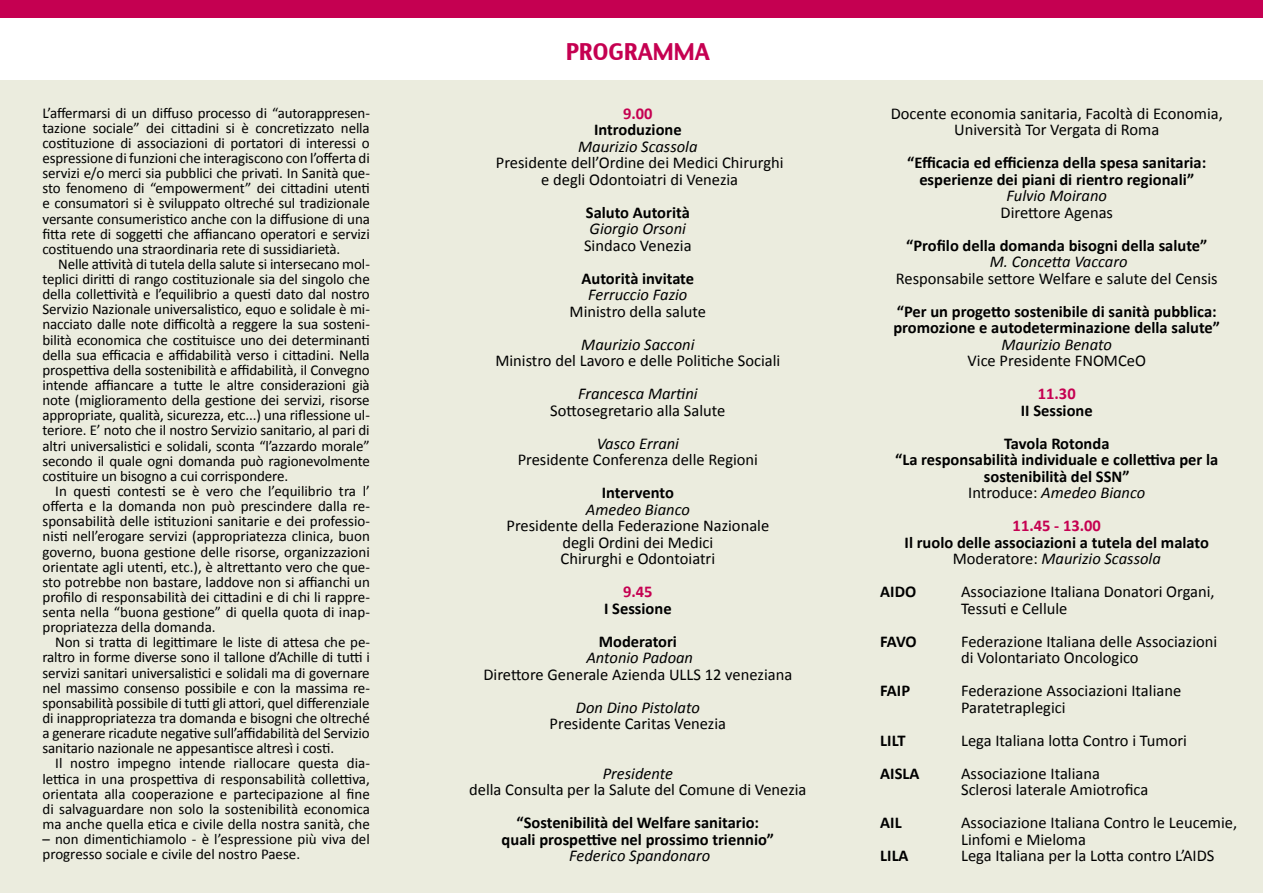
<style>
.page{position:relative;width:1263px;height:893px;background:#fff}
.page>*{position:absolute;margin:0;border:0;box-sizing:border-box;transform-origin:0 0}
.t1{font:22.5px "Charcoal CY";color:#c50051}
.t2{font:16.5px/16.5px "Calibri";color:#000}
.t3{font:700 16.5px/16.5px "Calibri";color:#000;text-align:center}
.t4{font:italic 16.5px "Calibri";color:#000}
.t5{font:700 16.5px "Calibri";color:#c50051}
.t6{font:15px/15.1px "Calibri";letter-spacing:-.01em;color:#000;text-align:justify}
.s1{font-weight:400}
.s2{font-weight:400;font-style:italic}
</style>
<div class="page">
<div style="left:0;top:81px;width:1263px;height:812px;background:#ebecde"></div>
<div style="left:0;top:0;width:1263px;height:17px;background:#c50051"></div>
<p class="t6" style="left:43px;top:104px;width:329px">L’affermarsi di un diffuso processo di “autorappresen&shy;tazione sociale” dei cittadini si è concretizzato nella costituzione di associazioni di portatori di interessi o espressione di funzioni che interagiscono con l’offerta di servizi e/o merci sia pubblici che privati. In Sanità que&shy;sto fenomeno di “empowerment” dei cittadini utenti e consumatori si è sviluppato oltreché sul tradizionale versante consumeristico anche con la diffusione di una fitta rete di soggetti che affiancano operatori e servizi costituendo una straordinaria rete di sussidiarietà.</p>
<p class="t6" style="left:43px;top:256px;width:329px;text-indent:16px">Nelle attività di tutela della salute si intersecano mol&shy;teplici diritti di rango costituzionale sia del singolo che della collettività e l’equilibrio a questi dato dal nostro Servizio Nazionale universalistico, equo e solidale è mi&shy;nacciato dalle note difficoltà a reggere la sua sosteni&shy;bilità economica che costituisce uno dei determinanti della sua efficacia e affidabilità verso i cittadini. Nella prospettiva della sostenibilità e affidabilità, il Convegno intende affiancare a tutte le altre considerazioni già note (miglioramento della gestione dei servizi, risorse appropriate, qualità, sicurezza, etc...) una riflessione ul&shy;teriore. E’ noto che il nostro Servizio sanitario, al pari di altri universalistici e solidali, sconta “l’azzardo morale” secondo il quale ogni domanda può ragionevolmente costituire un bisogno a cui corrispondere.</p>
<p class="t6" style="left:43px;top:483px;width:329px;text-indent:13px">In questi contesti se è vero che l’equilibrio tra l’ offerta e la domanda non può prescindere dalla re&shy;sponsabilità delle istituzioni sanitarie e dei professio&shy;nisti nell’erogare servizi (appropriatezza clinica, buon governo, buona gestione delle risorse, organizzazioni orientate agli utenti, etc.), è altrettanto vero che que&shy;sto potrebbe non bastare, laddove non si affianchi un profilo di responsabilità dei cittadini e di chi li rappre&shy;senta nella “buona gestione” di quella quota di inap&shy;propriatezza della domanda.</p>
<p class="t6" style="left:42px;top:634px;width:329px;text-indent:13px">Non si tratta di legittimare le liste di attesa che pe&shy;raltro in forme diverse sono il tallone d’Achille di tutti i servizi sanitari universalistici e solidali ma di governare nel massimo consenso possibile e con la massima re&shy;sponsabilità possibile di tutti gli attori, quel differenziale di inappropriatezza tra domanda e bisogni che oltreché a generare ricadute negative sull’affidabilità del Servizio sanitario nazionale ne appesantisce altresì i costi.</p>
<p class="t6" style="left:42px;top:755px;width:329px;text-indent:13px">Il nostro impegno intende riallocare questa dia&shy;lettica in una prospettiva di responsabilità collettiva, orientata alla cooperazione e partecipazione al fine di salvaguardare non solo la sostenibilità economica ma anche quella etica e civile della nostra sanità, che</p>
<p class="t6" style="left:42px;top:831px;width:329px">– non dimentichiamolo - è l’espressione più viva del progresso sociale e civile del nostro Paese.</p>
<h1 class="t1" style="left:566px;top:38px;width:146px">PROGRAMMA</h1>
<p class="t5" style="left:623px;top:103px;width:31px">9.00</p>
<p class="t3" style="left:594px;top:121px;width:89px">Introduzione</p>
<p class="t4" style="left:578px;top:136px;width:121px">Maurizio Scassola</p>
<p class="t2" style="left:496px;top:154px;width:289px;text-align:center">Presidente dell’Ordine dei Medici Chirurghi e degli Odontoiatri di Venezia</p>
<p class="t3" style="left:586px;top:203px;width:105px">Saluto Autorità</p>
<p class="t4" style="left:590px;top:218px;width:98px">Giorgio Orsoni</p>
<p class="t2" style="left:584px;top:236px;width:109px">Sindaco Venezia</p>
<p class="t3" style="left:582px;top:269px;width:114px">Autorità invitate</p>
<p class="t4" style="left:588px;top:284px;width:101px">Ferruccio Fazio</p>
<p class="t2" style="left:570px;top:302px;width:138px">Ministro della salute</p>
<p class="t4" style="left:581px;top:334px;width:115px">Maurizio Sacconi</p>
<p class="t2" style="left:495px;top:352px;width:286px">Ministro del Lavoro e delle Politiche Sociali</p>
<p class="t4" style="left:578px;top:383px;width:121px">Francesca Martini</p>
<p class="t2" style="left:550px;top:401px;width:177px">Sottosegretario alla Salute</p>
<p class="t4" style="left:597px;top:433px;width:84px">Vasco Errani</p>
<p class="t2" style="left:518px;top:451px;width:242px">Presidente Conferenza delle Regioni</p>
<p class="t3" style="left:602px;top:484px;width:74px">Intervento</p>
<p class="t4" style="left:586px;top:499px;width:105px">Amedeo Bianco</p>
<p class="t2" style="left:506px;top:517px;width:264px;text-align:center">Presidente della Federazione Nazionale degli Ordini dei Medici<br>Chirurghi e Odontoiatri</p>
<p class="t5" style="left:623px;top:581px;width:31px">9.45</p>
<p class="t3" style="left:599px;top:591px;width:80px;line-height:33px">I Sessione<br>Moderatori</p>
<p class="t4" style="left:586px;top:647px;width:108px">Antonio Padoan</p>
<p class="t2" style="left:483px;top:665px;width:310px">Direttore Generale Azienda ULLS 12 veneziana</p>
<p class="t4" style="left:576px;top:697px;width:125px">Don Dino Pistolato</p>
<p class="t2" style="left:550px;top:715px;width:178px">Presidente Caritas Venezia</p>
<p class="t4" style="left:603px;top:763px;width:72px">Presidente</p>
<p class="t2" style="left:469px;top:781px;width:339px">della Consulta per la Salute del Comune di Venezia</p>
<p class="t3" style="left:502px;top:814px;width:274px">“Sostenibilità del Welfare sanitario: quali prospettive nel prossimo triennio”</p>
<p class="t4" style="left:569px;top:845px;width:142px">Federico Spandonaro</p>
<p class="t2" style="left:891px;top:104px;width:334px;text-align:center">Docente economia sanitaria, Facoltà di Economia,<br>Università Tor Vergata di Roma</p>
<p class="t3" style="left:907px;top:154px;width:300px">“Efficacia ed efficienza della spesa sanitaria: esperienze dei piani di rientro regionali”</p>
<p class="t4" style="left:1006px;top:185px;width:102px">Fulvio Moirano</p>
<p class="t2" style="left:1000px;top:203px;width:114px">Direttore Agenas</p>
<p class="t3" style="left:906px;top:236px;width:302px">“Profilo della domanda bisogni della salute”</p>
<p class="t4" style="left:990px;top:251px;width:139px">M. Concetta Vaccaro</p>
<p class="t2" style="left:896px;top:269px;width:323px">Responsabile settore Welfare e salute del Censis</p>
<p class="t3" style="left:893px;top:302px;width:328px;text-align:left">“Per un progetto sostenibile di sanità pubblica: promozione e autodeterminazione della salute”</p>
<p class="t4" style="left:1001px;top:334px;width:112px">Maurizio Benato</p>
<p class="t2" style="left:967px;top:352px;width:180px">Vice Presidente FNOMCeO</p>
<p class="t5" style="left:1038px;top:383px;width:39px">11.30</p>
<p class="t3" style="left:1004px;top:393px;width:107px;line-height:33px">II Sessione<br>Tavola Rotonda</p>
<p class="t3" style="left:895px;top:451px;width:325px">“La responsabilità individuale e collettiva per la sostenibilità del SSN”<br><span class="s1">Introduce:</span> <span class="s2">Amedeo Bianco</span></p>
<p class="t5" style="left:1013px;top:515px;width:90px">11.45 - 13.00</p>
<p class="t3" style="left:904px;top:533px;width:306px">Il ruolo delle associazioni a tutela del malato<br><span class="s1">Moderatore:</span> <span class="s2">Maurizio Scassola</span></p>
<p class="t3" style="left:880px;top:583px;width:37px">AIDO</p>
<p class="t2" style="left:961px;top:583px;width:255px">Associazione Italiana Donatori Organi,<br>Tessuti e Cellule</p>
<p class="t3" style="left:880px;top:632px;width:38px">FAVO</p>
<p class="t2" style="left:961px;top:632px;width:258px">Federazione Italiana delle Associazioni di Volontariato Oncologico</p>
<p class="t3" style="left:880px;top:682px;width:31px">FAIP</p>
<p class="t2" style="left:961px;top:682px;width:222px">Federazione Associazioni Italiane<br>Paratetraplegici</p>
<p class="t3" style="left:880px;top:731px;width:27px">LILT</p>
<p class="t2" style="left:961px;top:731px;width:227px">Lega Italiana lotta Contro i Tumori</p>
<p class="t3" style="left:880px;top:764px;width:41px">AISLA</p>
<p class="t2" style="left:961px;top:764px;width:189px">Associazione Italiana<br>Sclerosi laterale Amiotrofica</p>
<p class="t3" style="left:880px;top:814px;width:23px">AIL</p>
<p class="t2" style="left:961px;top:814px;width:278px">Associazione Italiana Contro le Leucemie,<br>Linfomi e Mieloma</p>
<p class="t3" style="left:880px;top:847px;width:30px">LILA</p>
<p class="t2" style="left:961px;top:847px;width:255px">Lega Italiana per la Lotta contro L’AIDS</p>
</div>
